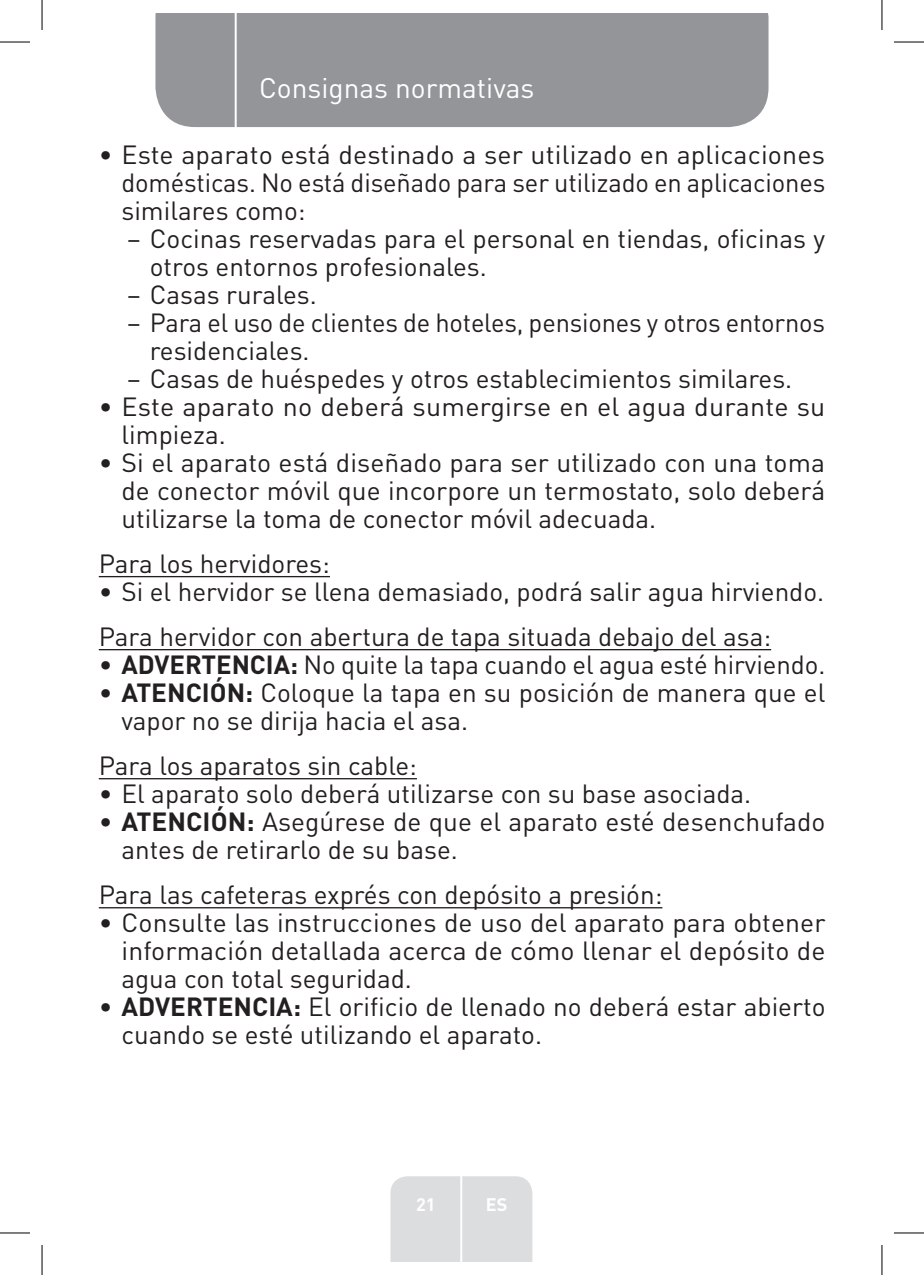
<style>
.page{position:relative;width:924px;height:1275px;background:#fff}
.page>*{position:absolute;margin:0;border:0;box-sizing:border-box;transform-origin:0 0}
.t1{font:28px "DIN Pro";color:#fff}
.Large_Text__3_2_mm{font:26px/28px "DIN Pro";color:#231f20}
.t2{font:700 18px "DIN Pro";color:#fff}
.s1{font-weight:700}
</style>
<div class="page">
<div style="left:155px;top:14px;width:613px;height:113px;background:#939598"></div>
<div style="left:390px;top:1176px;width:142px;height:85px;background:#dcdddf"></div>
<hr style="left:460px;top:1153px;width:2px;height:108px;background:#fff">
<hr style="left:234px;top:14px;width:2px;height:116px;background:#fff">
<hr style="left:99px;top:576px;width:231px;height:1px;background:#231f20">
<hr style="left:99px;top:649px;width:671px;height:1px;background:#231f20">
<hr style="left:99px;top:778px;width:318px;height:1px;background:#231f20">
<hr style="left:99px;top:907px;width:563px;height:1px;background:#231f20">
<hr style="left:0;top:42px;width:30px;height:1px;background:#000">
<hr style="left:893px;top:42px;width:30px;height:1px;background:#000">
<hr style="left:0;top:1232px;width:30px;height:1px;background:#000">
<hr style="left:893px;top:1232px;width:30px;height:1px;background:#000">
<hr style="left:42px;top:0;width:1px;height:30px;background:#000">
<hr style="left:42px;top:1245px;width:1px;height:30px;background:#000">
<hr style="left:881px;top:0;width:1px;height:30px;background:#000">
<hr style="left:881px;top:1245px;width:1px;height:30px;background:#000">
<p class="t1" style="left:259px;top:69px;width:277px">Consignas normativas</p>
<p class="Large_Text__3_2_mm" style="left:121px;top:139px;width:705px;text-align:justify;text-indent:-23px">• Este aparato está destinado a ser utilizado en aplicaciones domésticas. No está diseñado para ser utilizado en aplicaciones similares como:</p>
<p class="Large_Text__3_2_mm" style="left:150px;top:223px;width:676px;text-indent:-23px">– Cocinas reservadas para el personal en tiendas, oficinas y otros entornos profesionales.</p>
<p class="Large_Text__3_2_mm" style="left:127px;top:279px;width:191px">– Casas rurales.</p>
<p class="Large_Text__3_2_mm" style="left:150px;top:307px;width:676px;text-indent:-23px">– Para el uso de clientes de hoteles, pensiones y otros entornos residenciales.</p>
<p class="Large_Text__3_2_mm" style="left:127px;top:363px;width:666px">– Casas de huéspedes y otros establecimientos similares.</p>
<p class="Large_Text__3_2_mm" style="left:121px;top:391px;width:705px;text-indent:-23px">• Este aparato no deberá sumergirse en el agua durante su limpieza.</p>
<p class="Large_Text__3_2_mm" style="left:121px;top:447px;width:705px;text-align:justify;text-indent:-23px">• Si el aparato está diseñado para ser utilizado con una toma de conector móvil que incorpore un termostato, solo deberá utilizarse la toma de conector móvil adecuada.</p>
<p class="Large_Text__3_2_mm" style="left:99px;top:548px;width:232px">Para los hervidores:</p>
<p class="Large_Text__3_2_mm" style="left:99px;top:576px;width:726px">• Si el hervidor se llena demasiado, podrá salir agua hirviendo.</p>
<p class="Large_Text__3_2_mm" style="left:99px;top:621px;width:673px">Para hervidor con abertura de tapa situada debajo del asa:</p>
<p class="Large_Text__3_2_mm" style="left:99px;top:649px;width:728px">• <span class="s1">ADVERTENCIA:</span> No quite la tapa cuando el agua esté hirviendo.</p>
<p class="Large_Text__3_2_mm" style="left:121px;top:677px;width:705px;text-indent:-23px">• <span class="s1">ATENCIÓN:</span> Coloque la tapa en su posición de manera que el vapor no se dirija hacia el asa.</p>
<p class="Large_Text__3_2_mm" style="left:99px;top:750px;width:319px">Para los aparatos sin cable:</p>
<p class="Large_Text__3_2_mm" style="left:99px;top:778px;width:653px">• El aparato solo deberá utilizarse con su base asociada.</p>
<p class="Large_Text__3_2_mm" style="left:121px;top:806px;width:705px;text-indent:-23px">• <span class="s1">ATENCIÓN:</span> Asegúrese de que el aparato esté desenchufado antes de retirarlo de su base.</p>
<p class="Large_Text__3_2_mm" style="left:99px;top:879px;width:565px">Para las cafeteras exprés con depósito a presión:</p>
<p class="Large_Text__3_2_mm" style="left:121px;top:907px;width:705px;text-align:justify;text-indent:-23px">• Consulte las instrucciones de uso del aparato para obtener información detallada acerca de cómo llenar el depósito de agua con total seguridad.</p>
<p class="Large_Text__3_2_mm" style="left:121px;top:991px;width:705px;text-indent:-23px">• <span class="s1">ADVERTENCIA:</span> El orificio de llenado no deberá estar abierto cuando se esté utilizando el aparato.</p>
<p class="t2" style="left:416px;top:1189px;width:21px">21</p>
<p class="t2" style="left:485px;top:1189px;width:23px">ES</p>
</div>
